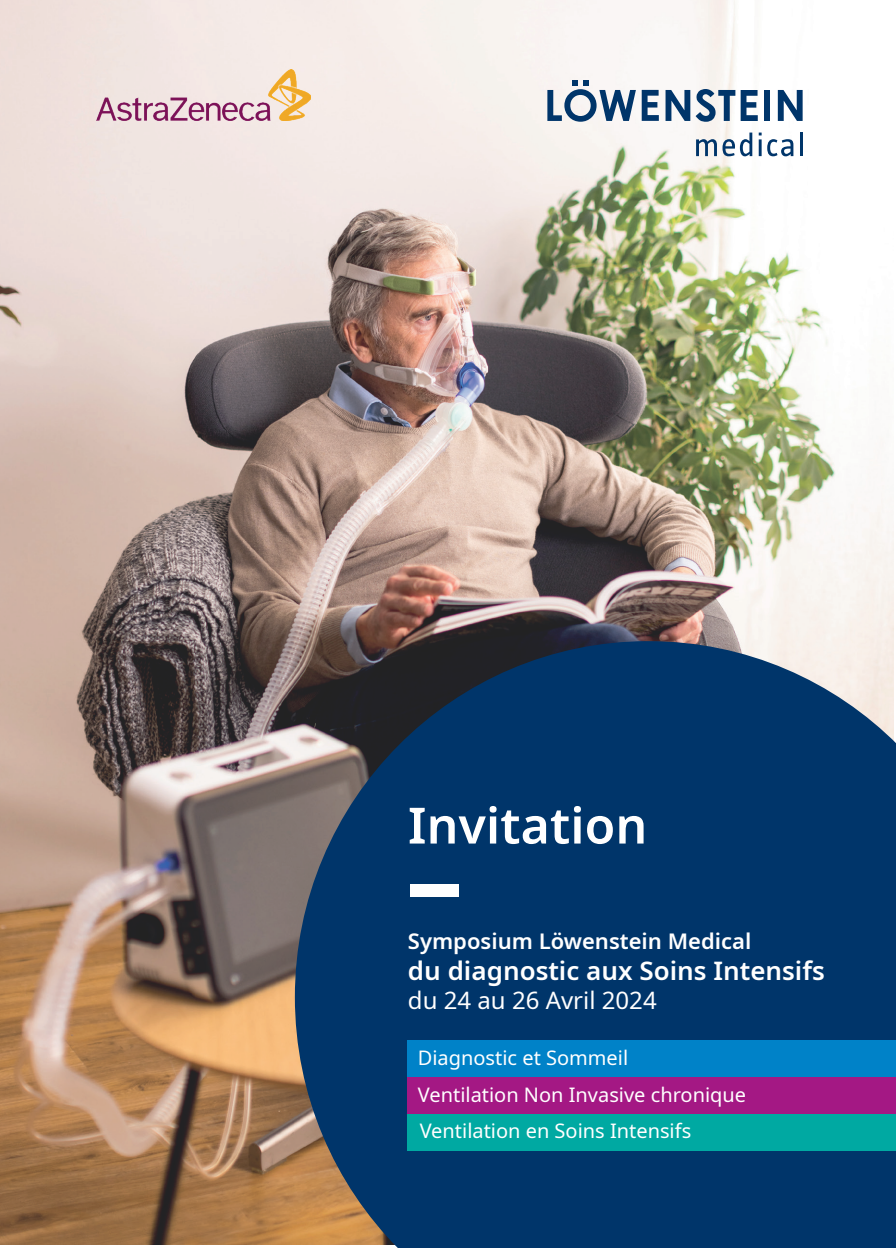
<style>
.page{position:relative;width:896px;height:1248px;background:#fff}
.page>*{position:absolute;margin:0;border:0;box-sizing:border-box;transform-origin:0 0}
.t1{font:600 50px "Noto Sans";color:#fff}
.t2{font:600 26px "Noto Sans";color:#fff}
.t3{font:24px "Noto Sans";color:#fff}
.t4{font:600 22px "Noto Sans";color:#fff}
.Beschrieb_aufzählung{font:20px "Noto Sans";color:#fff}
</style>
<div class="page">
<img style="left:0;top:0;width:894px;height:1244px">
<svg style="left:295px;top:641px;width:601px;height:606px;background:#113d69"></svg>
<svg style="left:778px;top:90px;width:24px;height:31px"></svg>
<div style="left:764px;top:90px;width:6px;height:31px;background:#00356a"></div>
<svg style="left:547px;top:80px;width:89px;height:42px"></svg>
<svg style="left:642px;top:90px;width:17px;height:31px"></svg>
<svg style="left:665px;top:89px;width:93px;height:33px"></svg>
<svg style="left:759px;top:132px;width:2px;height:24px"></svg>
<hr style="left:800px;top:132px;width:2px;height:24px;background:#00356a">
<svg style="left:696px;top:132px;width:56px;height:24px"></svg>
<svg style="left:767px;top:139px;width:26px;height:17px"></svg>
<div style="left:410px;top:884px;width:48px;height:12px;background:#fff"></div>
<div style="left:408px;top:1040px;width:488px;height:37px;background:#0082c8"></div>
<div style="left:408px;top:1113px;width:488px;height:37px;background:#00a9a2"></div>
<div style="left:408px;top:1077px;width:488px;height:37px;background:#a41884"></div>
<img style="left:96px;top:69px;width:215px;height:52px">
<p class="t1" style="left:408px;top:790px;width:241px">Invitation</p>
<p class="t4" style="left:408px;top:925px;width:345px">Symposium Löwenstein Medical</p>
<p class="t2" style="left:408px;top:951px;width:418px">du diagnostic aux Soins Intensifs</p>
<p class="t3" style="left:408px;top:982px;width:250px">du 24 au 26 Avril 2024</p>
<p class="Beschrieb_aufzählung" style="left:418px;top:1043px;width:212px">Diagnostic et Sommeil</p>
<p class="Beschrieb_aufzählung" style="left:418px;top:1080px;width:330px">Ventilation Non Invasive chronique</p>
<p class="Beschrieb_aufzählung" style="left:420px;top:1116px;width:273px">Ventilation en Soins Intensifs</p>
</div>
